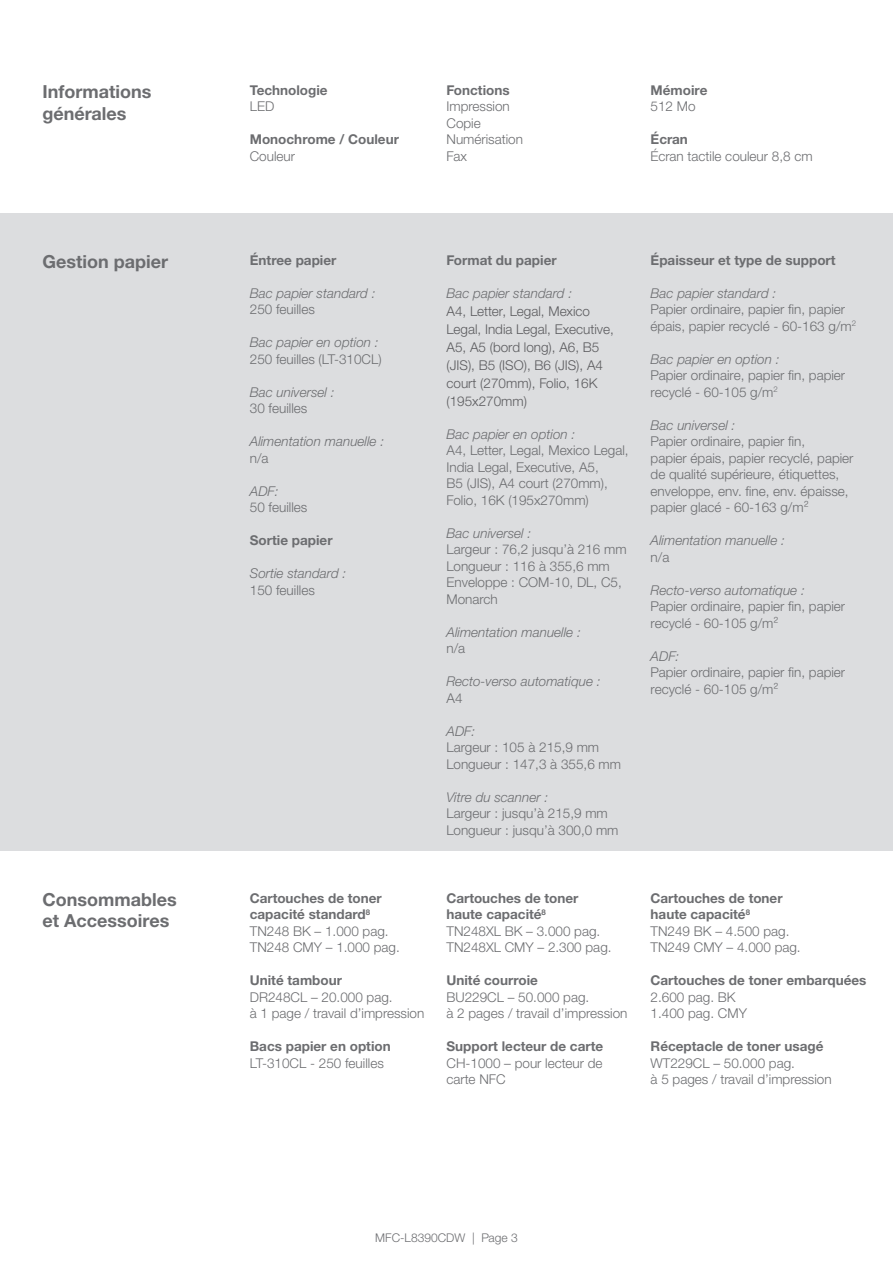
<style>
.page{position:relative;width:893px;height:1263px;background:#fff}
.page>*{position:absolute;margin:0;border:0;box-sizing:border-box;transform-origin:0 0}
.t1{font:700 18px/21.6px "Helvetica Neue LTW1 G";color:#6c6d70}
.t2{font:300 13.5px/16.5px "Helvetica Neue LTW1 G";color:#6c6d70}
.t3{font:italic 300 13.5px "Helvetica Neue LTW1 G";color:#6c6d70}
.t4{font:700 13.5px "Helvetica Neue LTW1 G";color:#6c6d70}
.t5{font:300 13.5px/18px "Helvetica Neue LTW1 G";color:#5c5c5f}
.t6{font:300 12px "Helvetica Neue LTW1 G";color:#6c6d70}
.s1{font-weight:700}
</style>
<div class="page">
<div style="left:0;top:213px;width:893px;height:637px;background:#dcdddf"></div>
<h1 class="t1" style="left:43px;top:81px;width:110px">Informations générales</h1>
<p class="t4" style="left:250px;top:82px;width:79px">Technologie</p>
<p class="t2" style="left:250px;top:98px;width:26px">LED</p>
<p class="t4" style="left:250px;top:131px;width:151px">Monochrome / Couleur</p>
<p class="t2" style="left:250px;top:148px;width:47px">Couleur</p>
<p class="t4" style="left:446px;top:82px;width:65px">Fonctions</p>
<p class="t2" style="left:446px;top:98px;width:78px">Impression<br>Copie<br>Numérisation<br>Fax</p>
<p class="t4" style="left:651px;top:82px;width:58px">Mémoire</p>
<p class="t2" style="left:651px;top:98px;width:47px">512 Mo</p>
<p class="t4" style="left:651px;top:131px;width:39px">Écran</p>
<p class="t2" style="left:651px;top:148px;width:163px">Écran tactile couleur 8,8 cm</p>
<h1 class="t1" style="left:43px;top:251px;width:127px">Gestion papier</h1>
<p class="t4" style="left:250px;top:252px;width:88px">Éntree papier</p>
<p class="t3" style="left:250px;top:285px;width:127px">Bac papier standard :</p>
<p class="t2" style="left:250px;top:301px;width:67px">250 feuilles</p>
<p class="t3" style="left:250px;top:334px;width:130px">Bac papier en option :</p>
<p class="t2" style="left:250px;top:351px;width:133px">250 feuilles (LT-310CL)</p>
<p class="t3" style="left:250px;top:384px;width:86px">Bac universel :</p>
<p class="t2" style="left:250px;top:400px;width:59px">30 feuilles</p>
<p class="t3" style="left:250px;top:433px;width:136px">Alimentation manuelle :</p>
<p class="t2" style="left:250px;top:450px;width:20px">n/a</p>
<p class="t3" style="left:250px;top:483px;width:30px">ADF:</p>
<p class="t2" style="left:250px;top:499px;width:59px">50 feuilles</p>
<p class="t4" style="left:250px;top:532px;width:84px">Sortie papier</p>
<p class="t3" style="left:250px;top:565px;width:98px">Sortie standard :</p>
<p class="t2" style="left:250px;top:582px;width:67px">150 feuilles</p>
<p class="t4" style="left:446px;top:252px;width:112px">Format du papier</p>
<p class="t3" style="left:446px;top:285px;width:127px">Bac papier standard :</p>
<p class="t5" style="left:446px;top:302px;width:169px">A4, Letter, Legal, Mexico<br>Legal, India Legal, Executive,<br>A5, A5 (bord long), A6, B5 (JIS), B5 (ISO), B6 (JIS), A4 court (270mm), Folio, 16K (195x270mm)</p>
<p class="t3" style="left:446px;top:426px;width:130px">Bac papier en option :</p>
<p class="t2" style="left:446px;top:442px;width:184px">A4, Letter, Legal, Mexico Legal,<br>India Legal, Executive, A5,<br>B5 (JIS), A4 court (270mm),<br>Folio, 16K (195x270mm)</p>
<p class="t3" style="left:446px;top:525px;width:86px">Bac universel :</p>
<p class="t2" style="left:446px;top:541px;width:182px">Largeur : 76,2 jusqu’à 216 mm<br>Longueur : 116 à 355,6 mm<br>Enveloppe : COM-10, DL, C5,<br>Monarch</p>
<p class="t3" style="left:446px;top:624px;width:136px">Alimentation manuelle :</p>
<p class="t2" style="left:446px;top:640px;width:20px">n/a</p>
<p class="t3" style="left:446px;top:673px;width:156px">Recto-verso automatique :</p>
<p class="t2" style="left:446px;top:690px;width:18px">A4</p>
<p class="t3" style="left:446px;top:723px;width:30px">ADF:</p>
<p class="t2" style="left:446px;top:739px;width:176px">Largeur : 105 à 215,9 mm<br>Longueur : 147,3 à 355,6 mm</p>
<p class="t3" style="left:446px;top:789px;width:103px">Vitre du scanner :</p>
<p class="t2" style="left:446px;top:805px;width:174px">Largeur : jusqu’à 215,9 mm<br>Longueur : jusqu’à 300,0 mm</p>
<p class="t4" style="left:651px;top:251px;width:187px">Épaisseur et type de support</p>
<p class="t3" style="left:651px;top:285px;width:127px">Bac papier standard :</p>
<p class="t2" style="left:651px;top:301px;width:207px">Papier ordinaire, papier fin, papier épais, papier recyclé - 60-163 g/m<sup>2</sup></p>
<p class="t3" style="left:651px;top:351px;width:130px">Bac papier en option :</p>
<p class="t2" style="left:651px;top:367px;width:196px">Papier ordinaire, papier fin, papier recyclé - 60-105 g/m<sup>2</sup></p>
<p class="t3" style="left:651px;top:417px;width:86px">Bac universel :</p>
<p class="t2" style="left:651px;top:433px;width:204px">Papier ordinaire, papier fin,<br>papier épais, papier recyclé, papier de qualité supérieure, étiquettes, enveloppe, env. fine, env. épaisse, papier glacé - 60-163 g/m²</p>
<p class="t3" style="left:651px;top:532px;width:136px">Alimentation manuelle :</p>
<p class="t2" style="left:651px;top:549px;width:20px">n/a</p>
<p class="t3" style="left:651px;top:582px;width:156px">Recto-verso automatique :</p>
<p class="t2" style="left:651px;top:598px;width:196px">Papier ordinaire, papier fin, papier recyclé - 60-105 g/m²</p>
<p class="t3" style="left:651px;top:648px;width:30px">ADF:</p>
<p class="t2" style="left:651px;top:664px;width:196px">Papier ordinaire, papier fin, papier recyclé - 60-105 g/m²</p>
<h1 class="t1" style="left:43px;top:888px;width:136px">Consommables et Accessoires</h1>
<p class="t2" style="left:250px;top:889px;width:152px"><span class="s1">Cartouches de toner capacité standard</span><sup>8<br></sup>TN248 BK – 1.000 pag.<br>TN248 CMY – 1.000 pag.</p>
<p class="t4" style="left:250px;top:972px;width:94px">Unité tambour</p>
<p class="t2" style="left:250px;top:988px;width:176px">DR248CL – 20.000 pag.<br>à 1 page / travail d’impression</p>
<p class="t4" style="left:250px;top:1038px;width:142px">Bacs papier en option</p>
<p class="t2" style="left:250px;top:1054px;width:136px">LT-310CL - 250 feuilles</p>
<p class="t2" style="left:446px;top:889px;width:167px"><span class="s1">Cartouches de toner haute capacité</span><sup>8<br></sup>TN248XL BK – 3.000 pag.<br>TN248XL CMY – 2.300 pag.</p>
<p class="t4" style="left:446px;top:972px;width:93px">Unité courroie</p>
<p class="t2" style="left:446px;top:988px;width:183px">BU229CL – 50.000 pag.<br>à 2 pages / travail d’impression</p>
<p class="t4" style="left:446px;top:1038px;width:158px">Support lecteur de carte</p>
<p class="t2" style="left:446px;top:1054px;width:158px">CH-1000 – pour lecteur de carte NFC</p>
<p class="t2" style="left:651px;top:889px;width:152px"><span class="s1">Cartouches de toner haute capacité</span><sup>8<br></sup>TN249 BK – 4.500 pag.<br>TN249 CMY – 4.000 pag.</p>
<p class="t4" style="left:651px;top:972px;width:217px">Cartouches de toner embarquées</p>
<p class="t2" style="left:651px;top:988px;width:98px">2.600 pag. BK<br>1.400 pag. CMY</p>
<p class="t4" style="left:651px;top:1038px;width:174px">Réceptacle de toner usagé</p>
<p class="t2" style="left:651px;top:1054px;width:183px">WT229CL – 50.000 pag.<br>à 5 pages / travail d’impression</p>
<p class="t6" style="left:375px;top:1230px;width:144px">MFC-L8390CDW | Page 3</p>
</div>
